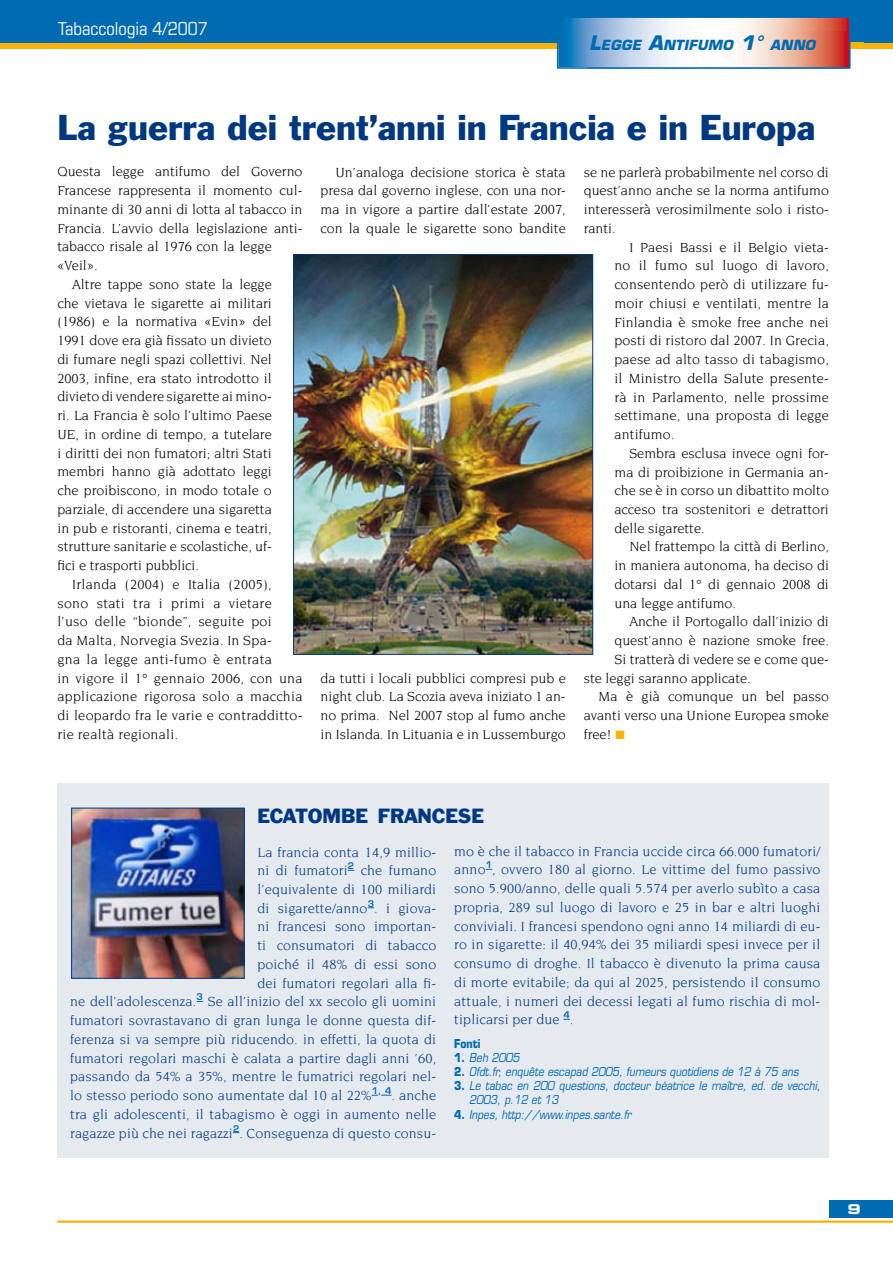
<style>
.page{position:relative;width:893px;height:1263px;background:#fff}
.page>*{position:absolute;margin:0;border:0;box-sizing:border-box;transform-origin:0 0}
.t1{font:33px "Franklin Gothic BT";color:#003882}
.t2{font:18.9px "Franklin Gothic BT";color:#003882}
.t3{font:condensed 18px "Eurostile";color:#fff}
.t4{font:14.25px/18.8px "Novarese";color:#000;text-align:justify}
.t5{font:14.25px/18.8px "Novarese";letter-spacing:.01em;color:#003882;text-align:right}
.t6{font:14.25px "Novarese";letter-spacing:.02em;color:#000}
.t7{font:italic 700 13.65px "Eurostile";letter-spacing:.02em;color:#006ab2}
.t8{font:13.5px "Eurostile Bold Extended Two";color:#fff}
.t9{font:italic 12px/14.2px "Eurostile";color:#006ab2;scale:.85 1}
.t10{font:700 12px "Eurostile";color:#006ab2;scale:.85 1}
.s1{font-size:19.5px}
.s2{font-weight:700;font-style:normal}
</style>
<div class="page">
<div style="left:57px;top:784px;width:772px;height:374px;background:#e5eaef"></div>
<div style="left:0;top:0;width:893px;height:43px;background:#006ab2"></div>
<div style="left:0;top:43px;width:893px;height:6px;background:#f9b207"></div>
<div style="left:829px;top:1200px;width:64px;height:17px;background:#006ab2"></div>
<hr style="left:57px;top:1221px;width:836px;height:2px;background:#f9b207">
<svg style="left:557px;top:17px;width:306px;height:52px"></svg>
<img style="left:587px;top:31px;width:263px;height:38px">
<svg style="left:372px;top:1095px;width:19px;height:1px"></svg>
<img style="left:73px;top:810px;width:170px;height:167px">
<div style="left:71px;top:808px;width:174px;height:171px;border:1px solid #003882"></div>
<img style="left:295px;top:256px;width:296px;height:397px">
<div style="left:293px;top:254px;width:300px;height:401px;border:1px solid #003882"></div>
<p class="t3" style="left:58px;top:22px;width:151px">Tabaccologia 4/2007</p>
<p class="t7" style="left:589px;top:39px;width:228px"><span class="s1">L</span>EGGE <span class="s1">A</span>NTIFUMO <span class="s1">1°</span> ANNO</p>
<h1 class="t1" style="left:57px;top:114px;width:759px">La guerra dei trent’anni in Francia e in Europa</h1>
<p class="t4" style="left:57px;top:163px;width:247px">Questa legge antifumo del Governo</p>
<p class="t4" style="left:57px;top:182px;width:247px">Francese rappresenta il momento cul-</p>
<p class="t4" style="left:57px;top:201px;width:247px">minante di 30 anni di lotta al tabacco in</p>
<p class="t4" style="left:57px;top:220px;width:247px">Francia. L’avvio della legislazione anti-</p>
<p class="t4" style="left:57px;top:238px;width:216px">tabacco risale al 1976 con la legge</p>
<p class="t4" style="left:57px;top:257px;width:42px">«Veil».</p>
<p class="t4" style="left:72px;top:276px;width:201px">Altre tappe sono state la legge</p>
<p class="t4" style="left:57px;top:295px;width:216px">che vietava le sigarette ai militari</p>
<p class="t4" style="left:57px;top:313px;width:216px">(1986) e la normativa «Evin» del</p>
<p class="t4" style="left:57px;top:332px;width:216px">1991 dove era già fissato un divieto</p>
<p class="t4" style="left:57px;top:351px;width:216px">di fumare negli spazi collettivi. Nel</p>
<p class="t4" style="left:57px;top:370px;width:216px">2003, infine, era stato introdotto il</p>
<p class="t4" style="left:57px;top:388px;width:216px">divieto di vendere sigarette ai mino-</p>
<p class="t4" style="left:57px;top:407px;width:216px">ri. La Francia è solo l’ultimo Paese</p>
<p class="t4" style="left:57px;top:426px;width:216px">UE, in ordine di tempo, a tutelare</p>
<p class="t4" style="left:57px;top:445px;width:216px">i diritti dei non fumatori; altri Stati</p>
<p class="t4" style="left:57px;top:463px;width:216px">membri hanno già adottato leggi</p>
<p class="t4" style="left:57px;top:482px;width:216px">che proibiscono, in modo totale o</p>
<p class="t4" style="left:57px;top:501px;width:216px">parziale, di accendere una sigaretta</p>
<p class="t4" style="left:57px;top:519px;width:216px">in pub e ristoranti, cinema e teatri,</p>
<p class="t4" style="left:57px;top:538px;width:216px">strutture sanitarie e scolastiche, uf-</p>
<p class="t4" style="left:57px;top:557px;width:143px">fici e trasporti pubblici.</p>
<p class="t6" style="left:72px;top:578px;width:201px">Irlanda (2004) e Italia (2005),</p>
<p class="t6" style="left:57px;top:597px;width:216px">sono stati tra i primi a vietare</p>
<p class="t6" style="left:57px;top:616px;width:216px">l’uso delle “bionde”, seguite poi</p>
<p class="t6" style="left:57px;top:634px;width:216px">da Malta, Norvegia Svezia. In Spa-</p>
<p class="t6" style="left:57px;top:653px;width:216px">gna la legge anti-fumo è entrata</p>
<p class="t6" style="left:57px;top:672px;width:247px">in vigore il 1° gennaio 2006, con una</p>
<p class="t6" style="left:57px;top:691px;width:247px">applicazione rigorosa solo a macchia</p>
<p class="t6" style="left:57px;top:709px;width:247px">di leopardo fra le varie e contradditto-</p>
<p class="t6" style="left:57px;top:728px;width:122px">rie realtà regionali.</p>
<p class="t4" style="left:321px;top:163px;width:247px;text-indent:15px">Un’analoga decisione storica è stata presa dal governo inglese, con una nor&shy;ma in vigore a partire dall’estate 2007, con la quale le sigarette sono bandite</p>
<p class="t4" style="left:584px;top:163px;width:247px">se ne parlerà probabilmente nel corso di quest’anno anche se la norma antifumo interesserà verosimilmente solo i risto&shy;ranti.</p>
<p class="t4" style="left:614px;top:238px;width:216px;text-indent:15px">I Paesi Bassi e il Belgio vieta&shy;no il fumo sul luogo di lavoro, consentendo però di utilizzare fu&shy;moir chiusi e ventilati, mentre la Finlandia è smoke free anche nei posti di ristoro dal 2007. In Grecia, paese ad alto tasso di tabagismo, il Ministro della Salute presente&shy;rà in Parlamento, nelle prossime settimane, una proposta di legge antifumo.</p>
<p class="t4" style="left:614px;top:445px;width:216px;text-indent:15px">Sembra esclusa invece ogni for&shy;ma di proibizione in Germania an&shy;che se è in corso un dibattito molto acceso tra sostenitori e detrattori delle sigarette.</p>
<p class="t4" style="left:614px;top:538px;width:216px;text-indent:15px">Nel frattempo la città di Berlino, in maniera autonoma, ha deciso di dotarsi dal 1° di gennaio 2008 di una legge antifumo.</p>
<p class="t4" style="left:629px;top:613px;width:201px">Anche il Portogallo dall’inizio di</p>
<p class="t4" style="left:614px;top:632px;width:216px">quest’anno è nazione smoke free.</p>
<p class="t4" style="left:614px;top:651px;width:216px">Si tratterà di vedere se e come que-</p>
<p class="t4" style="left:584px;top:670px;width:169px">ste leggi saranno applicate.</p>
<p class="t4" style="left:599px;top:688px;width:232px">Ma è già comunque un bel passo</p>
<p class="t4" style="left:584px;top:707px;width:247px">avanti verso una Unione Europea smoke</p>
<p class="t4" style="left:584px;top:726px;width:29px">free!</p>
<p class="t4" style="left:321px;top:669px;width:247px">da tutti i locali pubblici compresi pub e night club. La Scozia aveva iniziato 1 an&shy;no prima. Nel 2007 stop al fumo anche in Islanda. In Lituania e in Lussemburgo</p>
<h2 class="t2" style="left:257px;top:809px;width:228px">ECATOMBE FRANCESE</h2>
<p class="t5" style="left:70px;top:843px;width:368px">La francia conta 14,9 millio-<br>ni di fumatori<sup>2</sup> che fumano<br>l’equivalente di 100 miliardi<br>di sigarette/anno<sup>3</sup>. i giova-<br>ni francesi sono importan-<br>ti consumatori di tabacco<br>poiché il 48% di essi sono<br>dei fumatori regolari alla fi-<br>ne dell’adolescenza.<sup>3</sup> Se all’inizio del xx secolo gli uomini fumatori sovrastavano di gran lunga le donne questa dif&shy;ferenza si va sempre più riducendo. in effetti, la quota di fumatori regolari maschi è calata a partire dagli anni ’60, passando da 54% a 35%, mentre le fumatrici regolari nel&shy;lo stesso periodo sono aumentate dal 10 al 22%<sup>1,</sup> <sup>4</sup>. anche tra gli adolescenti, il tabagismo è oggi in aumento nelle ragazze più che nei ragazzi<sup>2</sup>. Conseguenza di questo consu-</p>
<p class="t5" style="left:454px;top:842px;width:368px;text-align:justify">mo è che il tabacco in Francia uccide circa 66.000 fumatori/ anno<sup>1</sup>, ovvero 180 al giorno. Le vittime del fumo passivo sono 5.900/anno, delle quali 5.574 per averlo subìto a casa propria, 289 sul luogo di lavoro e 25 in bar e altri luoghi conviviali. I francesi spendono ogni anno 14 miliardi di eu&shy;ro in sigarette: il 40,94% dei 35 miliardi spesi invece per il consumo di droghe. Il tabacco è divenuto la prima causa di morte evitabile; da qui al 2025, persistendo il consumo attuale, i numeri dei decessi legati al fumo rischia di mol&shy;tiplicarsi per due <sup>4</sup>.</p>
<p class="t10" style="left:454px;top:1039px;width:32px">Fonti</p>
<p class="t9" style="left:454px;top:1051px;width:78px"><span class="s2">1.</span> Beh 2005</p>
<p class="t9" style="left:454px;top:1066px;width:406px"><span class="s2">2.</span> Ofdt.fr, enquête escapad 2005, fumeurs quotidiens de 12 à 75 ans</p>
<p class="t9" style="left:469px;top:1080px;width:415px;text-indent:-15px"><span class="s2">3.</span> Le tabac en 200 questions, docteur béatrice le maître, ed. de vecchi,<br>2003, p.12 et 13</p>
<p class="t9" style="left:454px;top:1108px;width:210px"><span class="s2">4.</span> Inpes, http://www.inpes.sante.fr</p>
<p class="t8" style="left:847px;top:1204px;width:15px">9</p>
</div>
